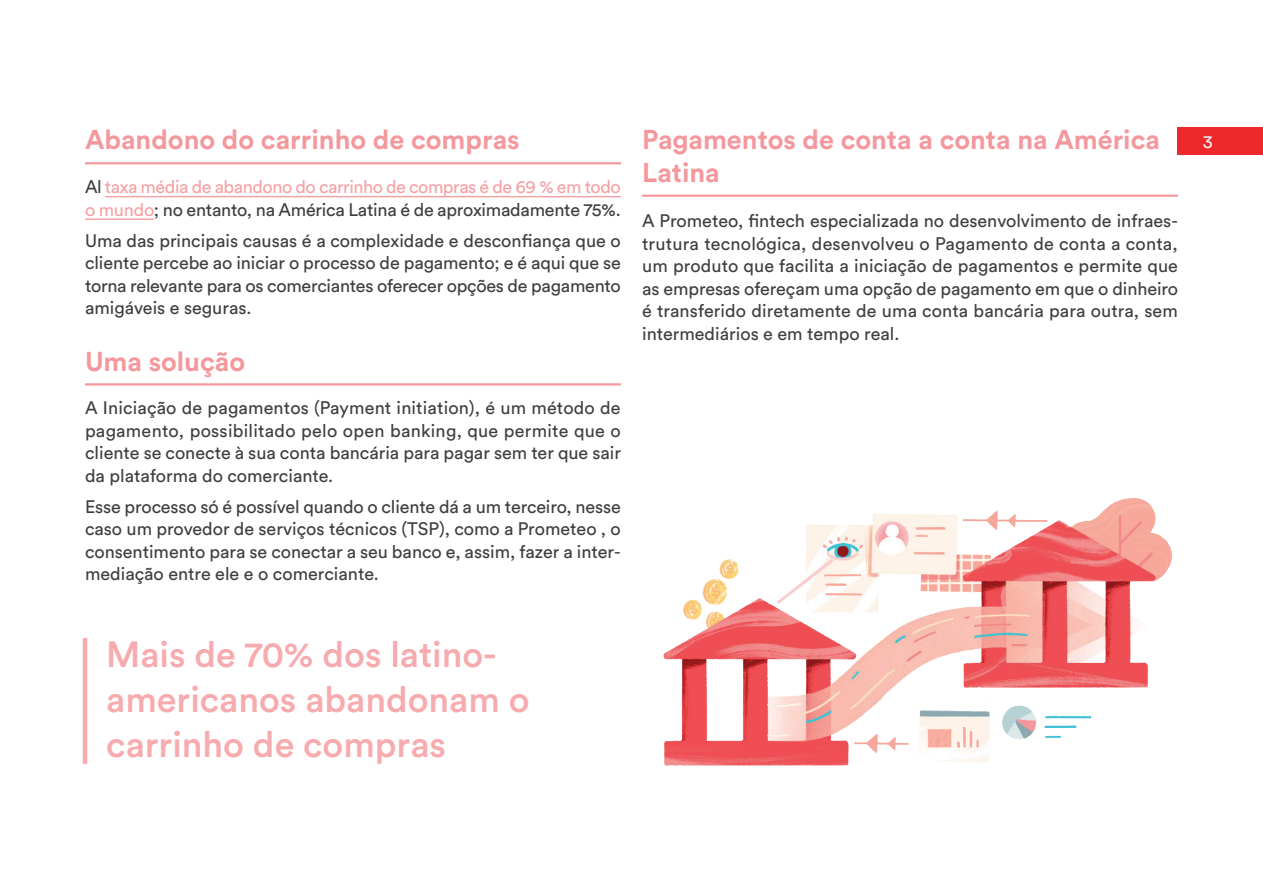
<style>
.page{position:relative;width:1263px;height:893px;background:#fff}
.page>*{position:absolute;margin:0;border:0;box-sizing:border-box;transform-origin:0 0}
.t1{font:500 36px/45px "Circular Std";color:#f7abae}
.t2{font:700 27px "Circular Std";color:#f5989e}
.t3{font:18px/22.5px "Circular Std";color:#3e3e3f;text-align:justify}
.t4{font:18px/22.5px "Circular Std";letter-spacing:-.025em;color:#f6a1a5}
.t5{font:18px "Circular Std";color:#fdf1f1}
.s1{color:#3e3e3f}
</style>
<div class="page">
<hr style="left:85px;top:162px;width:536px;height:2px;background:#f5989e">
<hr style="left:85px;top:383px;width:536px;height:3px;background:#f5989e">
<hr style="left:105px;top:196px;width:516px;height:1px;background:#f6a1a5">
<hr style="left:85px;top:218px;width:69px;height:2px;background:#f6a1a5">
<div style="left:1178px;top:128px;width:85px;height:27px;background:#ee292c"></div>
<hr style="left:642px;top:195px;width:536px;height:2px;background:#f5989e">
<hr style="left:83px;top:638px;width:4px;height:126px;background:#f7abae">
<img style="left:663px;top:498px;width:509px;height:267px">
<h2 class="t2" style="left:85px;top:122px;width:436px">Abandono do carrinho de compras</h2>
<p class="t4" style="left:85px;top:175px;width:537px"><span class="s1">Al</span> taxa média de abandono do carrinho de compras é de 69 % em todo o mundo<span class="s1">; no entanto, na América Latina é de aproximadamente 75%.</span></p>
<p class="t3" style="left:85px;top:229px;width:537px">Uma das principais causas é a complexidade e desconfiança que o cliente percebe ao iniciar o processo de pagamento; e é aqui que se torna relevante para os comerciantes oferecer opções de pagamento amigáveis e seguras.</p>
<h2 class="t2" style="left:85px;top:344px;width:162px">Uma solução</h2>
<p class="t3" style="left:85px;top:396px;width:537px">A Iniciação de pagamentos (Payment initiation), é um método de pagamento, possibilitado pelo open banking, que permite que o cliente se conecte à sua conta bancária para pagar sem ter que sair da plataforma do comerciante.</p>
<p class="t3" style="left:85px;top:495px;width:537px">Esse processo só é possível quando o cliente dá a um terceiro, nesse caso um provedor de serviços técnicos (TSP), como a Prometeo , o consentimento para se conectar a seu banco e, assim, fazer a inter&shy;mediação entre ele e o comerciante.</p>
<h2 class="t2" style="left:642px;top:122px;width:519px">Pagamentos de conta a conta na América</h2>
<p class="t5" style="left:1203px;top:131px;width:11px">3</p>
<h2 class="t2" style="left:642px;top:155px;width:79px">Latina</h2>
<p class="t3" style="left:642px;top:209px;width:538px">A Prometeo, fintech especializada no desenvolvimento de infraes&shy;trutura tecnológica, desenvolveu o Pagamento de conta a conta, um produto que facilita a iniciação de pagamentos e permite que as empresas ofereçam uma opção de pagamento em que o dinheiro é transferido diretamente de uma conta bancária para outra, sem intermediários e em tempo real.</p>
<h1 class="t1" style="left:106px;top:631px;width:425px">Mais de 70% dos latino&shy;americanos abandonam o carrinho de compras</h1>
</div>
